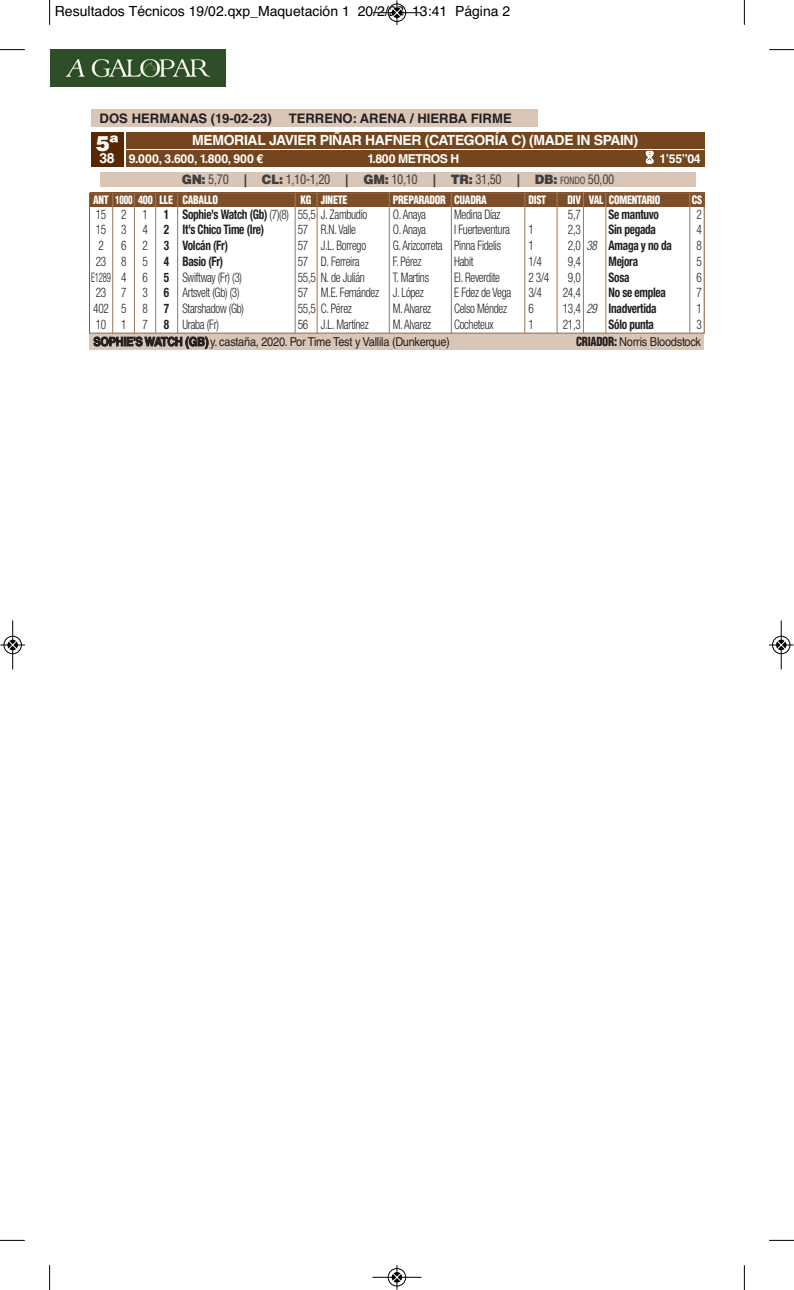
<style>
.page{position:relative;width:794px;height:1290px;background:#fff}
.page>*{position:absolute;margin:0;border:0;box-sizing:border-box;transform-origin:0 0}
.t1{font:900 21px "Helvetica LT Std";color:#fff}
.t2{font:14px "Helvetica";color:#000}
.t3{font:700 14px "Helvetica LT Std";letter-spacing:-.025em;color:#fff}
.t4{font:300 condensed 13.12px "Helvetica Neue LT Std";letter-spacing:-.025em;color:#231f20;scale:.86 1}
.t5{font:700 condensed 13.12px "Helvetica Neue LT Std";letter-spacing:-.025em;color:#231f20;scale:.86 1}
.t6{font:700 13.12px "Helvetica LT Std";color:#231f20}
.t7{font:300 condensed 13.12px "Helvetica Neue LT Std";letter-spacing:-.025em;color:#231f20;scale:.66 1}
.t8{font:condensed 12.95px "Helvetica LT Std";letter-spacing:-.025em;color:#3e3e3f;scale:.95 1}
.t9{font:12.25px "Helvetica LT Std";letter-spacing:-.025em;color:#231f20;scale:.9 1}
.t10{font:700 12.25px "Helvetica LT Std";letter-spacing:.015em;color:#fff}
.t11{font:700 12.25px "Helvetica LT Std";letter-spacing:-.025em;color:#fff}
.t12{font:900 condensed 11.38px "Helvetica LT Std";letter-spacing:-.025em;color:#fff;scale:.89 1}
.s1{font-weight:900;font-stretch:normal}
.s2{font-size:9.8px}
.s3{font-weight:700}
.s4{font-weight:300}
.s5{font-weight:300;font-style:italic}
.s6{font-weight:900;font-stretch:condensed}
</style>
<div class="page">
<div style="left:91px;top:109px;width:446px;height:17px;background:#d9c6b6"></div>
<div style="left:91px;top:132px;width:32px;height:35px;background:#592700"></div>
<div style="left:126px;top:132px;width:578px;height:35px;background:#74461e"></div>
<hr style="left:126px;top:149px;width:578px;height:1px;background:#fff">
<div style="left:100px;top:172px;width:596px;height:15px;background:#d9c6b6"></div>
<img style="left:50px;top:49px;width:175px;height:38px">
<div style="left:90px;top:334px;width:614px;height:15px;background:#d9c6b6"></div>
<div style="left:90px;top:192px;width:614px;height:14px;background:#7c4e29"></div>
<div style="left:89px;top:193px;width:615px;height:141px;border:1px solid #8b5f3d"></div>
<hr style="left:112px;top:193px;width:1px;height:141px;background:#a37c5d">
<hr style="left:134px;top:193px;width:1px;height:141px;background:#a37c5d">
<hr style="left:155px;top:193px;width:1px;height:141px;background:#a37c5d">
<hr style="left:177px;top:194px;width:1px;height:140px;background:#a37c5d">
<hr style="left:295px;top:193px;width:1px;height:141px;background:#a37c5d">
<hr style="left:316px;top:193px;width:2px;height:141px;background:#a37c5d">
<hr style="left:389px;top:192px;width:1px;height:141px;background:#a37c5d">
<hr style="left:451px;top:193px;width:1px;height:141px;background:#a37c5d">
<hr style="left:524px;top:193px;width:1px;height:140px;background:#a37c5d">
<hr style="left:556px;top:192px;width:1px;height:142px;background:#a37c5d">
<hr style="left:583px;top:192px;width:1px;height:141px;background:#a37c5d">
<hr style="left:605px;top:193px;width:1px;height:141px;background:#a37c5d">
<hr style="left:689px;top:193px;width:1px;height:141px;background:#a37c5d">
<svg style="left:49px;top:0;width:1px;height:25px"></svg>
<svg style="left:0;top:49px;width:25px;height:1px"></svg>
<svg style="left:744px;top:0;width:1px;height:25px"></svg>
<svg style="left:769px;top:49px;width:25px;height:1px"></svg>
<svg style="left:49px;top:1265px;width:1px;height:25px"></svg>
<svg style="left:0;top:1240px;width:25px;height:1px"></svg>
<svg style="left:744px;top:1265px;width:1px;height:25px"></svg>
<svg style="left:769px;top:1240px;width:25px;height:1px"></svg>
<div style="left:387px;top:3px;width:19px;height:19px;border:1px solid #fff;border-radius:50%"></div>
<hr style="left:372px;top:12px;width:49px;height:1px;background:#000">
<div style="left:388px;top:4px;width:18px;height:18px;border:1px solid #000;border-radius:50%"></div>
<svg style="left:392px;top:0;width:9px;height:25px"></svg>
<div style="left:387px;top:1268px;width:19px;height:18px;border:1px solid #fff;border-radius:50%"></div>
<hr style="left:372px;top:1277px;width:49px;height:1px;background:#000">
<div style="left:388px;top:1268px;width:18px;height:18px;border:1px solid #000;border-radius:50%"></div>
<svg style="left:392px;top:1265px;width:9px;height:24px"></svg>
<div style="left:3px;top:636px;width:19px;height:18px;border:1px solid #fff;border-radius:50%"></div>
<hr style="left:12px;top:620px;width:1px;height:49px;background:#000">
<div style="left:4px;top:636px;width:18px;height:18px;border:1px solid #000;border-radius:50%"></div>
<svg style="left:0;top:640px;width:25px;height:9px"></svg>
<hr style="left:781px;top:620px;width:1px;height:49px;background:#000">
<div style="left:772px;top:636px;width:18px;height:18px;border:1px solid #000;border-radius:50%"></div>
<svg style="left:769px;top:640px;width:24px;height:9px"></svg>
<p class="t2" style="left:55px;top:3px;width:457px">Resultados Técnicos 19/02.qxp_Maquetación 1 20/2/23 13:41 Página 2</p>
<p class="t6" style="left:100px;top:113px;width:174px">DOS HERMANAS (19-02-23)</p>
<p class="t6" style="left:289px;top:113px;width:225px">TERRENO: ARENA / HIERBA FIRME</p>
<h1 class="t1" style="left:96px;top:135px;width:24px">5ª</h1>
<p class="t3" style="left:99px;top:153px;width:17px">38</p>
<p class="t3" style="left:192px;top:135px;width:447px">MEMORIAL JAVIER PIÑAR HAFNER (CATEGORÍA C) (MADE IN SPAIN)</p>
<p class="t10" style="left:129px;top:154px;width:136px">9.000, 3.600, 1.800, 900 €</p>
<p class="t11" style="left:367px;top:154px;width:93px">1.800 METROS H</p>
<p class="t11" style="left:659px;top:154px;width:43px">1’55”04</p>
<p class="t8" style="left:182px;top:174px;width:457px"><span class="s1">GN:</span> 5,70 <span class="s1">| CL:</span> 1,10-1,20 <span class="s1">| GM:</span> 10,10 <span class="s1">| TR:</span> 31,50 <span class="s1">| DB:</span> <span class="s2">FONDO</span> 50,00</p>
<p class="t12" style="left:93px;top:195px;width:142px">ANT 1000 400 LLE CABALLO</p>
<p class="t12" style="left:300px;top:195px;width:55px">KG JINETE</p>
<p class="t12" style="left:393px;top:195px;width:107px">PREPARADOR CUADRA</p>
<p class="t12" style="left:528px;top:195px;width:22px">DIST</p>
<p class="t12" style="left:567px;top:195px;width:106px">DIV VAL COMENTARIO</p>
<p class="t12" style="left:691px;top:195px;width:13px">CS</p>
<p class="t4" style="left:96px;top:209px;width:317px">15 2 1 <span class="s3">1 Sophie’s Watch (Gb)</span> (7)(8) 55,5 J. Zambudio</p>
<p class="t4" style="left:393px;top:209px;width:40px">O.Anaya</p>
<p class="t4" style="left:454px;top:209px;width:55px">Medina Díaz</p>
<p class="t4" style="left:568px;top:209px;width:17px">5,7</p>
<p class="t5" style="left:608px;top:209px;width:60px">Se mantuvo</p>
<p class="t4" style="left:696px;top:209px;width:8px">2</p>
<p class="t5" style="left:96px;top:225px;width:197px"><span class="s4">15 3 4</span> 2 It’s Chico Time (Ire)</p>
<p class="t4" style="left:298px;top:225px;width:69px">57 R.N.Valle</p>
<p class="t4" style="left:393px;top:225px;width:40px">O.Anaya</p>
<p class="t4" style="left:454px;top:225px;width:66px">I Fuerteventura</p>
<p class="t4" style="left:528px;top:225px;width:8px">1</p>
<p class="t4" style="left:568px;top:225px;width:17px">2,3</p>
<p class="t5" style="left:608px;top:225px;width:57px">Sin pegada</p>
<p class="t4" style="left:696px;top:225px;width:8px">4</p>
<p class="t4" style="left:98px;top:241px;width:8px">2</p>
<p class="t5" style="left:121px;top:241px;width:126px"><span class="s4">6 2</span> 3 Volcán (Fr)</p>
<p class="t4" style="left:298px;top:241px;width:81px">57 J.L. Borrego</p>
<p class="t4" style="left:393px;top:241px;width:127px">G.Arizcorreta Pinna Fidelis</p>
<p class="t4" style="left:528px;top:241px;width:8px">1</p>
<p class="t5" style="left:568px;top:241px;width:122px"><span class="s4">2,0</span> <span class="s5">38</span> Amaga y no da</p>
<p class="t4" style="left:696px;top:241px;width:8px">8</p>
<p class="t5" style="left:96px;top:256px;width:150px"><span class="s4">23 8 5</span> 4 Basio (Fr)</p>
<p class="t4" style="left:298px;top:256px;width:74px">57 D. Ferreira</p>
<p class="t4" style="left:393px;top:256px;width:35px">F. Pérez</p>
<p class="t4" style="left:454px;top:256px;width:24px">Habit</p>
<p class="t4" style="left:528px;top:256px;width:17px">1/4</p>
<p class="t4" style="left:568px;top:256px;width:17px">9,4</p>
<p class="t5" style="left:608px;top:256px;width:36px">Mejora</p>
<p class="t4" style="left:696px;top:256px;width:8px">5</p>
<p class="t7" style="left:91px;top:272px;width:230px">E1289 4 6 <span class="s3">5</span> Swiftway (Fr) (3)</p>
<p class="t4" style="left:298px;top:272px;width:79px">55,5 N. de Julián</p>
<p class="t4" style="left:393px;top:272px;width:44px">T. Martins</p>
<p class="t4" style="left:454px;top:272px;width:55px">El. Reverdite</p>
<p class="t4" style="left:528px;top:272px;width:26px">2 3/4</p>
<p class="t4" style="left:568px;top:272px;width:17px">9,0</p>
<p class="t5" style="left:608px;top:272px;width:26px">Sosa</p>
<p class="t4" style="left:696px;top:272px;width:8px">6</p>
<p class="t4" style="left:96px;top:288px;width:169px">23 7 3 <span class="s3">6</span> Artsvelt (Gb) (3)</p>
<p class="t4" style="left:298px;top:288px;width:148px">57 M.E. Fernández J. López</p>
<p class="t4" style="left:454px;top:288px;width:68px">E Fdez de Vega</p>
<p class="t4" style="left:528px;top:288px;width:17px">3/4</p>
<p class="t4" style="left:563px;top:288px;width:23px">24,4</p>
<p class="t5" style="left:608px;top:288px;width:68px">No se emplea</p>
<p class="t4" style="left:696px;top:288px;width:8px">7</p>
<p class="t4" style="left:93px;top:304px;width:177px">402 5 8 <span class="s3">7</span> Starshadow (Gb)</p>
<p class="t4" style="left:298px;top:304px;width:64px">55,5 C. Pérez</p>
<p class="t4" style="left:393px;top:304px;width:46px">M.Alvarez</p>
<p class="t4" style="left:454px;top:304px;width:63px">Celso Méndez</p>
<p class="t4" style="left:528px;top:304px;width:8px">6</p>
<p class="t5" style="left:563px;top:304px;width:110px"><span class="s4">13,4</span> <span class="s5">29</span> Inadvertida</p>
<p class="t4" style="left:696px;top:304px;width:8px">1</p>
<p class="t4" style="left:96px;top:319px;width:145px">10 1 7 <span class="s3">8</span> Uraba (Fr)</p>
<p class="t4" style="left:298px;top:319px;width:84px">56 J.L. Martínez</p>
<p class="t4" style="left:393px;top:319px;width:46px">M.Alvarez</p>
<p class="t4" style="left:454px;top:319px;width:47px">Cocheteux</p>
<p class="t4" style="left:528px;top:319px;width:8px">1</p>
<p class="t4" style="left:563px;top:319px;width:23px">21,3</p>
<p class="t5" style="left:608px;top:319px;width:54px">Sólo punta</p>
<p class="t4" style="left:696px;top:319px;width:8px">3</p>
<p class="t9" style="left:93px;top:337px;width:398px"><span class="s3">SOPHIE'S WATCH (GB)</span> y. castaña, 2020. Por Time Test y Vallila (Dunkerque)</p>
<p class="t9" style="left:576px;top:337px;width:140px"><span class="s6">CRIADOR:</span> Norris Bloodstock</p>
</div>
